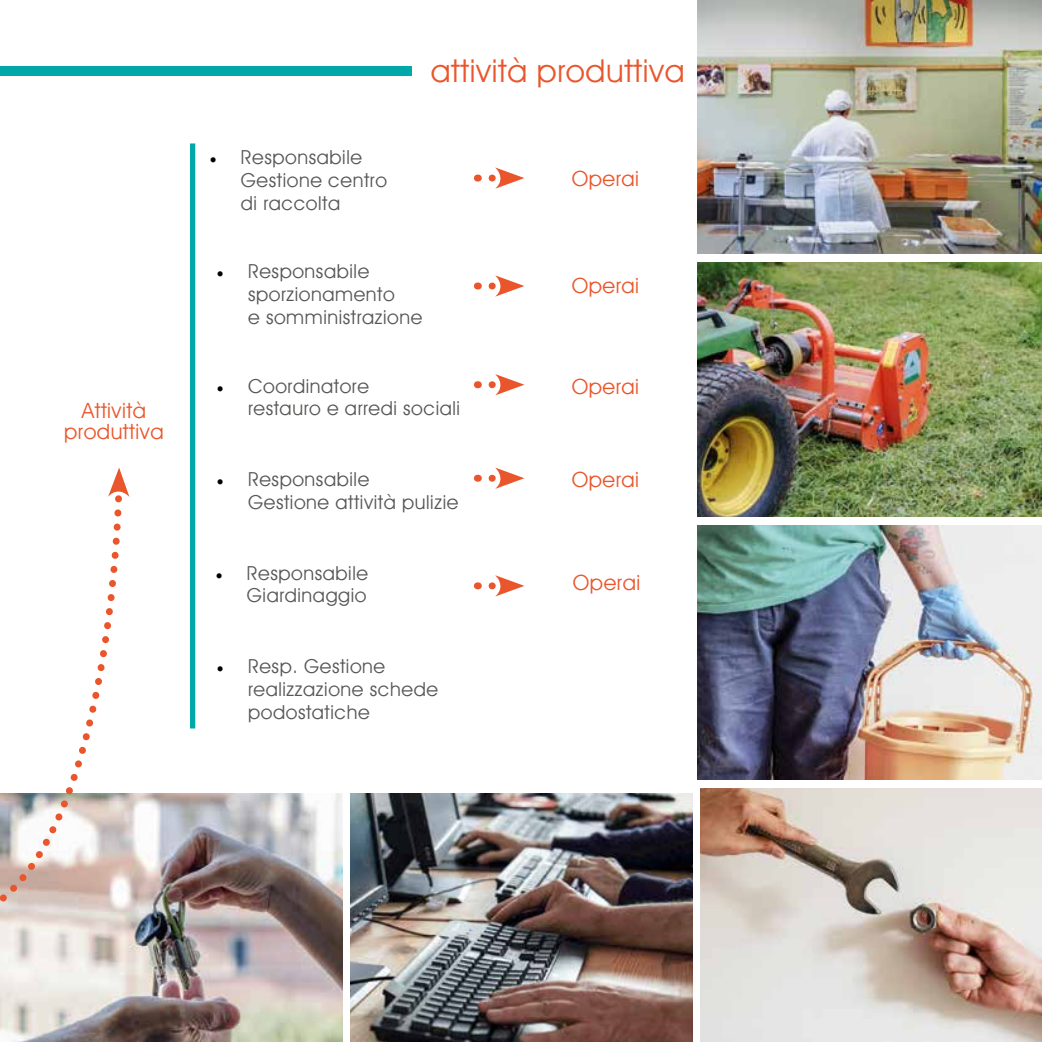
<style>
.page{position:relative;width:1042px;height:1042px;background:#fff}
.page>*{position:absolute;margin:0;border:0;box-sizing:border-box;transform-origin:0 0}
.t1{font:31.5px "Avant Guard Regular SWFTE";letter-spacing:.02em;color:#ea562c}
.t2{font:21px/21px "Avant Guard Regular SWFTE";letter-spacing:.025em;color:#ea562c;text-align:center}
.t3{font:19.25px/22.8px "Avant Guard Regular SWFTE";letter-spacing:.03em;color:#575756}
.s1{font-family:"Minion Pro";color:#000}
</style>
<div class="page">
<div style="left:0;top:66px;width:412px;height:10px;background:#00a8a9"></div>
<img style="left:126px;top:794px;width:217px;height:248px">
<img style="left:700px;top:789px;width:342px;height:253px">
<img style="left:350px;top:794px;width:343px;height:248px">
<img style="left:697px;top:526px;width:345px;height:253px">
<img style="left:697px;top:263px;width:345px;height:253px">
<div style="left:190px;top:143px;width:5px;height:585px;background:#00a8a9"></div>
<img style="left:697px;top:0;width:345px;height:253px">
<svg style="left:488px;top:167px;width:36px;height:22px"></svg>
<svg style="left:488px;top:275px;width:36px;height:22px"></svg>
<svg style="left:488px;top:374px;width:36px;height:21px"></svg>
<svg style="left:488px;top:467px;width:36px;height:22px"></svg>
<svg style="left:488px;top:575px;width:36px;height:21px"></svg>
<svg style="left:0;top:497px;width:126px;height:545px"></svg>
<svg style="left:108px;top:467px;width:21px;height:30px"></svg>
<p class="t2" style="left:64px;top:400px;width:101px">Attività produttiva</p>
<h1 class="t1" style="left:431px;top:52px;width:255px">attività produttiva</h1>
<p class="t3" style="left:241px;top:146px;width:148px;text-indent:-31px"><span class="s1">•</span> Responsabile<br>Gestione centro di raccolta</p>
<p class="t3" style="left:248px;top:260px;width:176px;text-indent:-31px"><span class="s1">•</span> Responsabile sporzionamento<br>e somministrazione</p>
<p class="t2" style="left:572px;top:168px;width:69px">Operai</p>
<p class="t2" style="left:572px;top:274px;width:69px">Operai</p>
<p class="t3" style="left:248px;top:374px;width:214px;text-indent:-31px"><span class="s1">•</span> Coordinatore<br>restauro e arredi sociali</p>
<p class="t3" style="left:248px;top:468px;width:212px;text-indent:-31px"><span class="s1">•</span> Responsabile<br>Gestione attività pulizie</p>
<p class="t3" style="left:215px;top:561px;width:154px;text-align:right"><span class="s1">•</span> Responsabile<br>Giardinaggio</p>
<p class="t3" style="left:248px;top:655px;width:191px;text-indent:-31px"><span class="s1">•</span> Resp. Gestione realizzazione schede podostatiche</p>
<p class="t2" style="left:572px;top:376px;width:69px">Operai</p>
<p class="t2" style="left:572px;top:469px;width:69px">Operai</p>
<p class="t2" style="left:573px;top:572px;width:69px">Operai</p>
</div>
